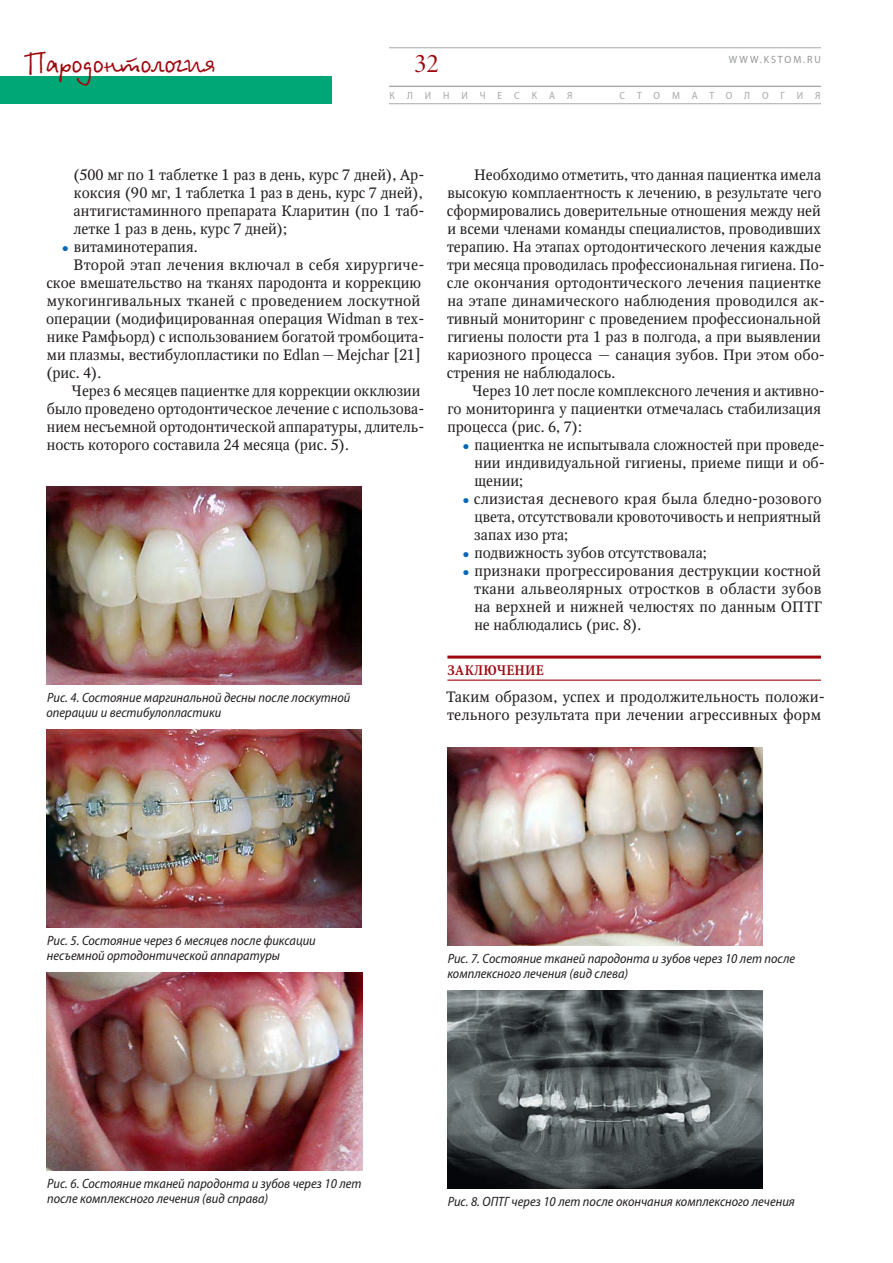
<style>
.page{position:relative;width:893px;height:1263px;background:#fff}
.page>*{position:absolute;margin:0;border:0;box-sizing:border-box;transform-origin:0 0}
.t1{font:30px "Betina Script";color:#9d070d}
.t2{font:27px "Minion Pro Disp";color:#9d070d}
.t3{font:15px/18px "Octava";color:#231f20;text-align:justify}
.t4{font:15px "Minion Pro Semibold Cn Capt";letter-spacing:.01em;color:#9d070d}
.t5{font:italic semi-condensed 13.5px/15px "Myriad Pro";color:#231f20}
.t6{font:semi-condensed 10.5px "Myriad Pro";letter-spacing:1.115em;color:#a8a9ad}
.t7{font:10.5px "Myriad Pro";letter-spacing:.195em;color:#939598;scale:.95 1}
.s1{font-size:18px;color:#0166b3}
</style>
<div class="page">
<hr style="left:389px;top:48px;width:432px;height:1px;background:#a8a9ad">
<div style="left:0;top:76px;width:332px;height:28px;background:#00a776"></div>
<hr style="left:389px;top:86px;width:432px;height:1px;background:#a8a9ad">
<hr style="left:389px;top:103px;width:432px;height:1px;background:#a8a9ad">
<hr style="left:447px;top:656px;width:374px;height:3px;background:#9d070d">
<hr style="left:447px;top:680px;width:374px;height:1px;background:#9d070d">
<img style="left:47px;top:486px;width:315px;height:198px">
<img style="left:47px;top:729px;width:315px;height:198px">
<img style="left:47px;top:972px;width:315px;height:198px">
<img style="left:447px;top:747px;width:315px;height:198px">
<img style="left:447px;top:990px;width:315px;height:198px">
<h1 class="t1" style="left:23px;top:44px;width:195px">Пародонтология</h1>
<p class="t7" style="left:729px;top:53px;width:98px">WWW.KSTOM.RU</p>
<h2 class="t2" style="left:414px;top:47px;width:26px">32</h2>
<p class="t6" style="left:389px;top:89px;width:184px">КЛИНИЧЕСКАЯ</p>
<p class="t6" style="left:619px;top:89px;width:203px">СТОМАТОЛОГИЯ</p>
<p class="t3" style="left:73px;top:166px;width:353px">(500 мг по 1 таблетке 1 раз в день, курс 7 дней), Ар&shy;коксия (90 мг, 1 таблетка 1 раз в день, курс 7 дней), антигистаминного препарата Кларитин (по 1 таб&shy;летке 1 раз в день, курс 7 дней);</p>
<p class="t3" style="left:58px;top:238px;width:142px"><span class="s1">•</span>витаминотерапия.</p>
<p class="t3" style="left:74px;top:256px;width:352px">Второй этап лечения включал в себя хирургиче-</p>
<p class="t3" style="left:46px;top:274px;width:376px">ское вмешательство на тканях пародонта и коррекцию</p>
<p class="t3" style="left:47px;top:292px;width:375px">мукогингивальных тканей с проведением лоскутной</p>
<p class="t3" style="left:46px;top:310px;width:380px">операции (модифицированная операция Widman в тех-</p>
<p class="t3" style="left:47px;top:328px;width:379px">нике Рамфьорд) с использованием богатой тромбоцита-</p>
<p class="t3" style="left:47px;top:346px;width:375px">ми плазмы, вестибулопластики по Edlan—Mejchar [21]</p>
<p class="t3" style="left:46px;top:364px;width:57px">(рис. 4).</p>
<p class="t3" style="left:72px;top:382px;width:350px">Через 6 месяцев пациентке для коррекции окклюзии</p>
<p class="t3" style="left:47px;top:400px;width:379px">было проведено ортодонтическое лечение с использова-</p>
<p class="t3" style="left:47px;top:418px;width:379px">нием несъемной ортодонтической аппаратуры, длитель-</p>
<p class="t3" style="left:47px;top:436px;width:304px">ность которого составила 24 месяца (рис. 5).</p>
<p class="t5" style="left:47px;top:690px;width:305px">Рис. 4. Состояние маргинальной десны после лоскутной операции и вестибулопластики</p>
<p class="t3" style="left:447px;top:166px;width:380px;text-align:left;text-indent:27px">Необходимо отметить, что данная пациентка имела высокую комплаентность к лечению, в результате чего сформировались доверительные отношения между ней и всеми членами команды специалистов, проводивших терапию. На этапах ортодонтического лечения каждые три месяца проводилась профессиональная гигиена. По&shy;сле окончания ортодонтического лечения пациентке на этапе динамического наблюдения проводился ак&shy;тивный мониторинг с проведением профессиональной гигиены полости рта 1 раз в полгода, а при выявлении кариозного процесса — санация зубов. При этом обо&shy;стрения не наблюдалось.</p>
<p class="t3" style="left:447px;top:382px;width:379px;text-align:left;text-indent:25px">Через 10 лет после комплексного лечения и активно&shy;го мониторинга у пациентки отмечалась стабилизация процесса (рис. 6, 7):</p>
<p class="t3" style="left:474px;top:436px;width:352px;text-indent:-16px"><span class="s1">•</span>пациентка не испытывала сложностей при проведе&shy;нии индивидуальной гигиены, приеме пищи и об&shy;щении;</p>
<p class="t3" style="left:474px;top:490px;width:349px;text-indent:-16px"><span class="s1">•</span>слизистая десневого края была бледно-розового цвета, отсутствовали кровоточивость и неприятный запах изо рта;</p>
<p class="t3" style="left:458px;top:544px;width:250px"><span class="s1">•</span>подвижность зубов отсутствовала;</p>
<p class="t3" style="left:474px;top:562px;width:350px;text-indent:-16px"><span class="s1">•</span>признаки прогрессирования деструкции костной ткани альвеолярных отростков в области зубов на верхней и нижней челюстях по данным ОПТГ не наблюдались (рис. 8).</p>
<p class="t4" style="left:447px;top:660px;width:98px">ЗАКЛЮЧЕНИЕ</p>
<p class="t3" style="left:446px;top:688px;width:380px">Таким образом, успех и продолжительность положи&shy;тельного результата при лечении агрессивных форм</p>
<p class="t5" style="left:47px;top:933px;width:270px">Рис. 5. Состояние через 6 месяцев после фиксации несъемной ортодонтической аппаратуры</p>
<p class="t5" style="left:47px;top:1176px;width:316px">Рис. 6. Состояние тканей пародонта и зубов через 10 лет после комплексного лечения (вид справа)</p>
<p class="t5" style="left:447px;top:951px;width:349px">Рис. 7. Состояние тканей пародонта и зубов через 10 лет после комплексного лечения (вид слева)</p>
<p class="t5" style="left:448px;top:1194px;width:349px">Рис. 8. ОПТГ через 10 лет после окончания комплексного лечения</p>
</div>
